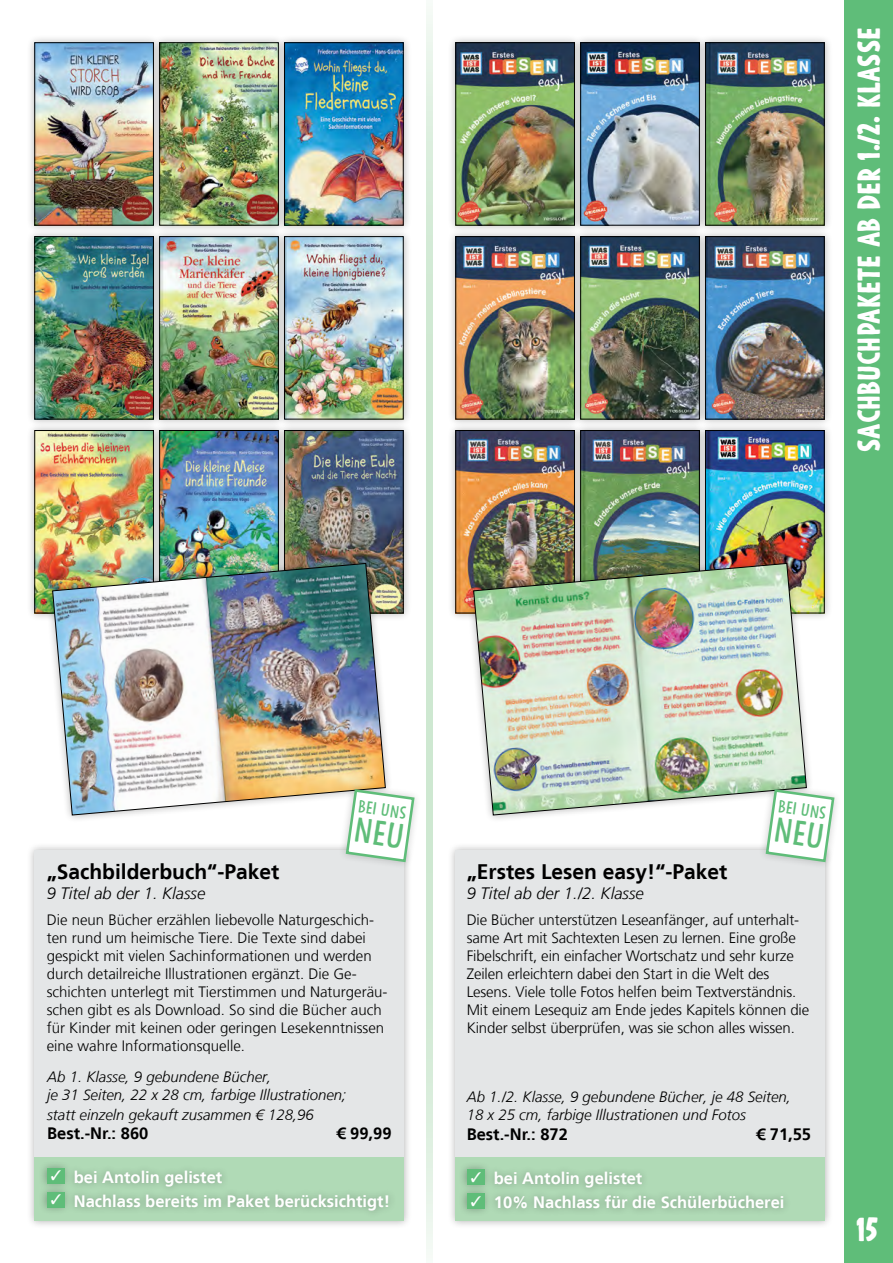
<style>
.page{position:relative;width:893px;height:1263px;background:#fff}
.page>*{position:absolute;margin:0;border:0;box-sizing:border-box;transform-origin:0 0}
.t1{font:900 31.5px "Argone";color:#fff}
.t2{font:900 30px "Argone";color:#fff}
.KS_Titel{font:700 21px "Frutiger LT";color:#000}
.KS_Zusätze{font:700 16.5px "Frutiger LT";color:#fff}
.KS_Titelzusatz{font:italic 300 16.5px "Frutiger LT";color:#000}
.KS_Best-Nr{font:700 16.5px "Frutiger LT";color:#000}
.t3{font:16.5px "Argone";color:#5fbd79}
.KS_Fließtext{font:300 15px/18px "Frutiger LT";color:#000}
.KS_Bibliografie{font:italic 300 15px/18px "Frutiger LT";color:#000}
</style>
<div class="page">
<div style="left:844px;top:0;width:49px;height:1263px;background:#5fbd79"></div>
<div style="left:447px;top:842px;width:386px;height:386px;background:#000;opacity:.3"></div>
<div style="left:455px;top:850px;width:370px;height:370px;background:#e4e6e7"></div>
<div style="left:455px;top:1157px;width:370px;height:63px;background:#b0dab6"></div>
<div style="left:26px;top:842px;width:386px;height:386px;background:#000;opacity:.3"></div>
<div style="left:34px;top:850px;width:370px;height:370px;background:#e4e6e7"></div>
<svg style="left:426px;top:748px;width:7px;height:504px;fill:#d2ead5"></svg>
<svg style="left:426px;top:12px;width:7px;height:736px;fill:#cfe8d2"></svg>
<div style="left:34px;top:1157px;width:370px;height:63px;background:#b0dab6"></div>
<div style="left:458px;top:1160px;width:334px;height:57px;background:#000;opacity:.3"></div>
<div style="left:467px;top:1169px;width:18px;height:15px;background:#5fbd79"></div>
<div style="left:467px;top:1193px;width:18px;height:15px;background:#5fbd79"></div>
<div style="left:26px;top:422px;width:136px;height:199px;background:#000;opacity:.3"></div>
<img style="left:37px;top:432px;width:114px;height:179px">
<div style="left:35px;top:430px;width:119px;height:183px;border:1px solid #000"></div>
<div style="left:26px;top:228px;width:136px;height:199px;background:#000;opacity:.3"></div>
<img style="left:37px;top:238px;width:114px;height:179px">
<div style="left:35px;top:236px;width:119px;height:183px;border:1px solid #000"></div>
<div style="left:276px;top:228px;width:136px;height:199px;background:#000;opacity:.3"></div>
<img style="left:287px;top:238px;width:114px;height:179px">
<div style="left:276px;top:422px;width:136px;height:199px;background:#000;opacity:.3"></div>
<img style="left:287px;top:432px;width:114px;height:179px">
<div style="left:284px;top:430px;width:119px;height:183px;border:1px solid #000"></div>
<div style="left:26px;top:34px;width:136px;height:200px;background:#000;opacity:.3"></div>
<img style="left:37px;top:45px;width:114px;height:178px">
<div style="left:276px;top:34px;width:136px;height:200px;background:#000;opacity:.3"></div>
<img style="left:287px;top:45px;width:114px;height:178px">
<div style="left:151px;top:34px;width:136px;height:200px;background:#000;opacity:.3"></div>
<img style="left:161px;top:45px;width:116px;height:178px">
<div style="left:159px;top:43px;width:120px;height:182px;border:1px solid #000"></div>
<div style="left:151px;top:228px;width:136px;height:199px;background:#000;opacity:.3"></div>
<img style="left:161px;top:238px;width:116px;height:179px">
<div style="left:159px;top:236px;width:120px;height:183px;border:1px solid #000"></div>
<div style="left:151px;top:422px;width:136px;height:199px;background:#000;opacity:.3"></div>
<img style="left:161px;top:432px;width:116px;height:123px">
<div style="left:159px;top:430px;width:120px;height:183px;border:1px solid #000"></div>
<div style="left:45px;top:555px;width:348px;height:268px;background:#000;opacity:.3"></div>
<img style="left:52px;top:563px;width:334px;height:252px">
<div style="left:447px;top:422px;width:136px;height:199px;background:#000;opacity:.3"></div>
<img style="left:458px;top:432px;width:114px;height:179px">
<div style="left:456px;top:430px;width:119px;height:183px;border:1px solid #000"></div>
<div style="left:447px;top:228px;width:136px;height:199px;background:#000;opacity:.3"></div>
<img style="left:458px;top:238px;width:114px;height:179px">
<div style="left:456px;top:236px;width:119px;height:183px;border:1px solid #000"></div>
<div style="left:697px;top:228px;width:136px;height:199px;background:#000;opacity:.3"></div>
<img style="left:708px;top:238px;width:114px;height:179px">
<div style="left:705px;top:236px;width:119px;height:183px;border:1px solid #000"></div>
<div style="left:697px;top:422px;width:136px;height:199px;background:#000;opacity:.3"></div>
<img style="left:708px;top:432px;width:114px;height:179px">
<div style="left:705px;top:430px;width:119px;height:183px;border:1px solid #000"></div>
<div style="left:447px;top:34px;width:136px;height:200px;background:#000;opacity:.3"></div>
<img style="left:458px;top:45px;width:114px;height:178px">
<div style="left:697px;top:34px;width:136px;height:200px;background:#000;opacity:.3"></div>
<img style="left:708px;top:45px;width:114px;height:178px">
<div style="left:572px;top:34px;width:136px;height:200px;background:#000;opacity:.3"></div>
<img style="left:582px;top:45px;width:115px;height:178px">
<div style="left:580px;top:43px;width:119px;height:182px;border:1px solid #000"></div>
<div style="left:572px;top:228px;width:136px;height:199px;background:#000;opacity:.3"></div>
<img style="left:582px;top:238px;width:115px;height:179px">
<div style="left:580px;top:236px;width:119px;height:183px;border:1px solid #000"></div>
<div style="left:572px;top:422px;width:136px;height:199px;background:#000;opacity:.3"></div>
<img style="left:582px;top:432px;width:115px;height:123px">
<div style="left:580px;top:430px;width:119px;height:183px;border:1px solid #000"></div>
<div style="left:466px;top:555px;width:348px;height:268px;background:#000;opacity:.3"></div>
<img style="left:473px;top:563px;width:334px;height:252px">
<div style="left:758px;top:781px;width:84px;height:89px;background:#000;opacity:.2"></div>
<div style="left:338px;top:781px;width:84px;height:89px;background:#000;opacity:.2"></div>
<div style="left:38px;top:1159px;width:358px;height:59px;background:#000;opacity:.3"></div>
<div style="left:47px;top:1168px;width:18px;height:15px;background:#5fbd79"></div>
<div style="left:47px;top:1192px;width:18px;height:15px;background:#5fbd79"></div>
<svg style="left:764px;top:788px;width:72px;height:76px"></svg>
<svg style="left:344px;top:788px;width:72px;height:76px"></svg>
<p class="t2" style="left:851px;top:452px;width:426px;rotate:-90deg">Sachbuchpakete ab der 1./2. Klasse</p>
<p class="t3" style="left:360px;top:796px;width:50px;rotate:8deg">Bei uns</p>
<p class="KS_Titel" style="left:47px;top:859px;width:234px">„Sachbilderbuch“-Paket</p>
<p class="KS_Titelzusatz" style="left:47px;top:884px;width:160px">9 Titel ab der 1. Klasse</p>
<p class="KS_Fließtext" style="left:47px;top:911px;width:342px">Die neun Bücher erzählen liebevolle Naturgeschich&shy;ten rund um heimische Tiere. Die Texte sind dabei gespickt mit vielen Sachinformationen und werden durch detailreiche Illustrationen ergänzt. Die Ge&shy;schichten unterlegt mit Tierstimmen und Naturgeräu&shy;schen gibt es als Download. So sind die Bücher auch für Kinder mit keinen oder geringen Lesekenntnissen eine wahre Informationsquelle.</p>
<p class="KS_Bibliografie" style="left:47px;top:1068px;width:301px">Ab 1. Klasse, 9 gebundene Bücher,<br>je 31 Seiten, 22 x 28 cm, farbige Illustrationen;</p>
<p class="KS_Bibliografie" style="left:47px;top:1105px;width:268px">statt einzeln gekauft zusammen € 128,96</p>
<p class="KS_Best-Nr" style="left:47px;top:1124px;width:103px">Best.-Nr.: 860</p>
<p class="KS_Best-Nr" style="left:337px;top:1124px;width:57px">€ 99,99</p>
<p class="KS_Zusätze" style="left:74px;top:1168px;width:150px">bei Antolin gelistet</p>
<p class="KS_Zusätze" style="left:74px;top:1192px;width:318px">Nachlass bereits im Paket berücksichtigt!</p>
<p class="t3" style="left:780px;top:796px;width:50px;rotate:8deg">Bei uns</p>
<p class="KS_Titel" style="left:467px;top:859px;width:262px">„Erstes Lesen easy!“-Paket</p>
<p class="KS_Titelzusatz" style="left:467px;top:884px;width:178px">9 Titel ab der 1./2. Klasse</p>
<p class="KS_Fließtext" style="left:467px;top:911px;width:344px">Die Bücher unterstützen Leseanfänger, auf unterhalt&shy;same Art mit Sachtexten Lesen zu lernen. Eine große Fibelschrift, ein einfacher Wortschatz und sehr kurze Zeilen erleichtern dabei den Start in die Welt des Lesens. Viele tolle Fotos helfen beim Textverständnis.<br>Mit einem Lesequiz am Ende jedes Kapitels können die Kinder selbst überprüfen, was sie schon alles wissen.</p>
<p class="KS_Bibliografie" style="left:467px;top:1088px;width:326px">Ab 1./2. Klasse, 9 gebundene Bücher, je 48 Seiten,</p>
<p class="KS_Bibliografie" style="left:467px;top:1106px;width:281px">18 x 25 cm, farbige Illustrationen und Fotos</p>
<p class="KS_Best-Nr" style="left:467px;top:1125px;width:103px">Best.-Nr.: 872</p>
<p class="KS_Best-Nr" style="left:756px;top:1125px;width:57px">€ 71,55</p>
<p class="KS_Zusätze" style="left:494px;top:1169px;width:150px">bei Antolin gelistet</p>
<p class="KS_Zusätze" style="left:494px;top:1193px;width:292px">10% Nachlass für die Schülerbücherei</p>
<p class="t1" style="left:857px;top:1211px;width:23px">15</p>
</div>
